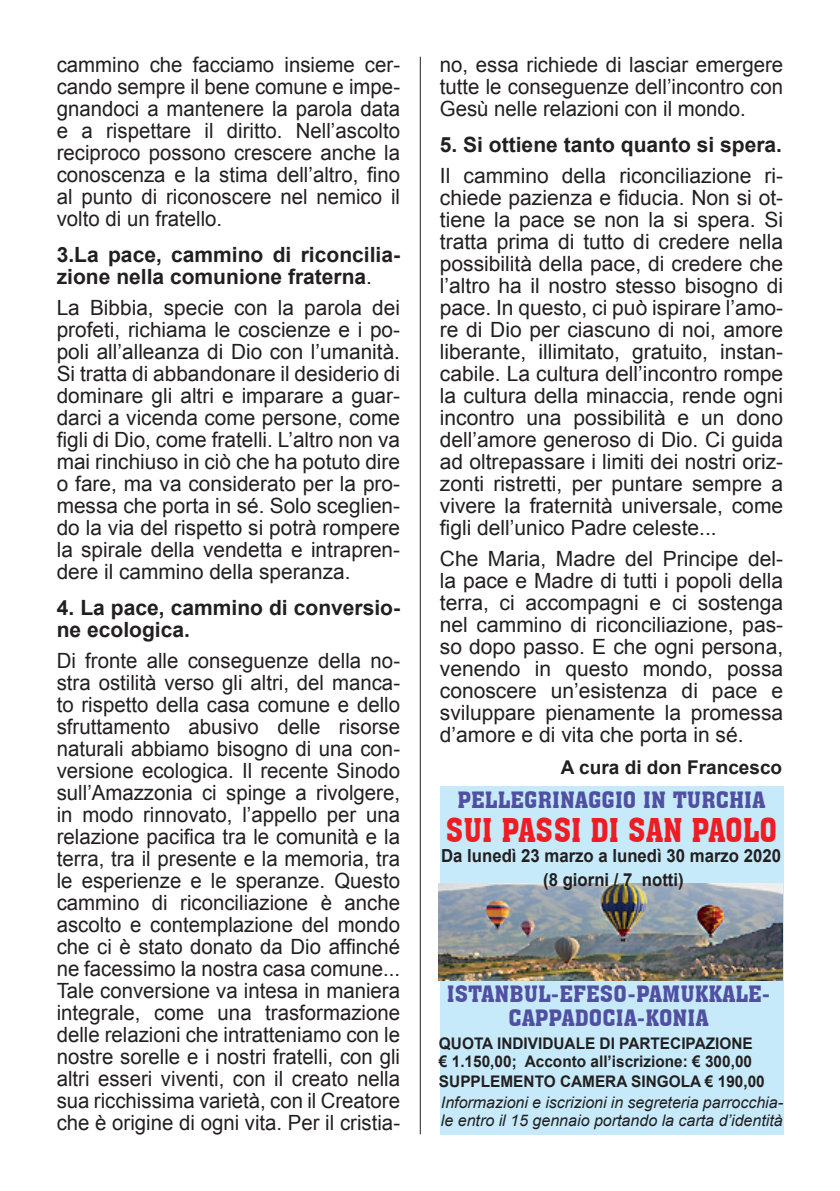
<style>
.page{position:relative;width:840px;height:1191px;background:#fff}
.page>*{position:absolute;margin:0;border:0;box-sizing:border-box;transform-origin:0 0}
.t1{font:32px "Aachen BT";color:#ee1d23;scale:.91 1}
.t2{font:22px/24px "Aachen BT";color:#504fa1;text-align:center}
.t3{font:21px/22px "Arial";color:#231f20;text-align:justify}
.t4{font:700 21px/22px "Arial";color:#231f20}
.t5{font:700 19px "Arial";color:#231f20}
.t6{font:700 18px/23.6px "Arial";color:#231f20;text-align:center;scale:.93 1}
.t7{font:700 16px/18px "Arial";color:#231f20;scale:.96 1}
.t8{font:italic 16px/18px "Arial";color:#231f20}
.s1{font-weight:400}
</style>
<div class="page">
<hr style="left:419px;top:57px;width:1px;height:1077px;background:#231f20">
<div style="left:440px;top:785px;width:342px;height:349px;background:#c6eafa"></div>
<img style="left:439px;top:883px;width:343px;height:97px">
<p class="t3" style="left:57px;top:54px;width:344px">cammino che facciamo insieme cer&shy;cando sempre il bene comune e impe&shy;gnandoci a mantenere la parola data e a rispettare il diritto. Nell’ascolto reciproco possono crescere anche la conoscenza e la stima dell’altro, fino al punto di riconoscere nel nemico il volto di un fratello.</p>
<p class="t4" style="left:57px;top:244px;width:344px">3.La pace, cammino di riconcilia&shy;zione nella comunione fraterna<span class="s1">.</span></p>
<p class="t3" style="left:57px;top:297px;width:344px">La Bibbia, specie con la parola dei profeti, richiama le coscienze e i po&shy;poli all’alleanza di Dio con l’umanità.<br>Si tratta di abbandonare il desiderio di dominare gli altri e imparare a guar&shy;darci a vicenda come persone, come figli di Dio, come fratelli. L’altro non va mai rinchiuso in ciò che ha potuto dire o fare, ma va considerato per la pro&shy;messa che porta in sé. Solo sceglien&shy;do la via del rispetto si potrà rompere la spirale della vendetta e intrapren&shy;dere il cammino della speranza.</p>
<p class="t4" style="left:57px;top:597px;width:345px">4. La pace, cammino di conversio&shy;ne ecologica.</p>
<p class="t3" style="left:57px;top:649px;width:344px">Di fronte alle conseguenze della no&shy;stra ostilità verso gli altri, del manca&shy;to rispetto della casa comune e dello sfruttamento abusivo delle risorse naturali abbiamo bisogno di una con&shy;versione ecologica. Il recente Sinodo sull’Amazzonia ci spinge a rivolgere, in modo rinnovato, l’appello per una relazione pacifica tra le comunità e la terra, tra il presente e la memoria, tra le esperienze e le speranze. Questo cammino di riconciliazione è anche ascolto e contemplazione del mondo che ci è stato donato da Dio affinché ne facessimo la nostra casa comune...<br>Tale conversione va intesa in maniera integrale, come una trasformazione delle relazioni che intratteniamo con le nostre sorelle e i nostri fratelli, con gli altri esseri viventi, con il creato nella sua ricchissima varietà, con il Creatore che è origine di ogni vita. Per il cristia-</p>
<p class="t3" style="left:439px;top:54px;width:344px">no, essa richiede di lasciar emergere tutte le conseguenze dell’incontro con Gesù nelle relazioni con il mondo.</p>
<p class="t4" style="left:439px;top:134px;width:343px">5. Si ottiene tanto quanto si spera.</p>
<p class="t3" style="left:439px;top:165px;width:345px">Il cammino della riconciliazione ri&shy;chiede pazienza e fiducia. Non si ot&shy;tiene la pace se non la si spera. Si tratta prima di tutto di credere nella possibilità della pace, di credere che l’altro ha il nostro stesso bisogno di pace. In questo, ci può ispirare l’amo&shy;re di Dio per ciascuno di noi, amore liberante, illimitato, gratuito, instan&shy;cabile. La cultura dell’incontro rompe la cultura della minaccia, rende ogni incontro una possibilità e un dono dell’amore generoso di Dio. Ci guida ad oltrepassare i limiti dei nostri oriz&shy;zonti ristretti, per puntare sempre a vivere la fraternità universale, come figli dell’unico Padre celeste...</p>
<p class="t3" style="left:439px;top:547px;width:345px">Che Maria, Madre del Principe del&shy;la pace e Madre di tutti i popoli della terra, ci accompagni e ci sostenga nel cammino di riconciliazione, pas&shy;so dopo passo. E che ogni persona, venendo in questo mondo, possa conoscere un’esistenza di pace e sviluppare pienamente la promessa d’amore e di vita che porta in sé.</p>
<p class="t5" style="left:560px;top:754px;width:223px">A cura di don Francesco</p>
<p class="t2" style="left:457px;top:788px;width:309px">PELLEGRINAGGIO IN TURCHIA</p>
<h1 class="t1" style="left:445px;top:810px;width:365px">SUI PASSI DI SAN PAOLO</h1>
<p class="t6" style="left:441px;top:845px;width:367px">Da lunedì 23 marzo a lunedì 30 marzo 2020 (8 giorni / 7 notti)</p>
<p class="t2" style="left:446px;top:981px;width:325px">ISTANBUL-EFESO-PAMUKKALE-<br>CAPPADOCIA-KONIA</p>
<p class="t7" style="left:439px;top:1035px;width:328px">QUOTA INDIVIDUALE DI PARTECIPAZIONE € 1.150,00; Acconto all’iscrizione: € 300,00</p>
<p class="t7" style="left:439px;top:1072px;width:341px">SUPPLEMENTO CAMERA SINGOLA € 190,00</p>
<p class="t8" style="left:440px;top:1093px;width:343px">Informazioni e iscrizioni in segreteria parrocchia&shy;le entro il 15 gennaio portando la carta d’identità</p>
</div>
